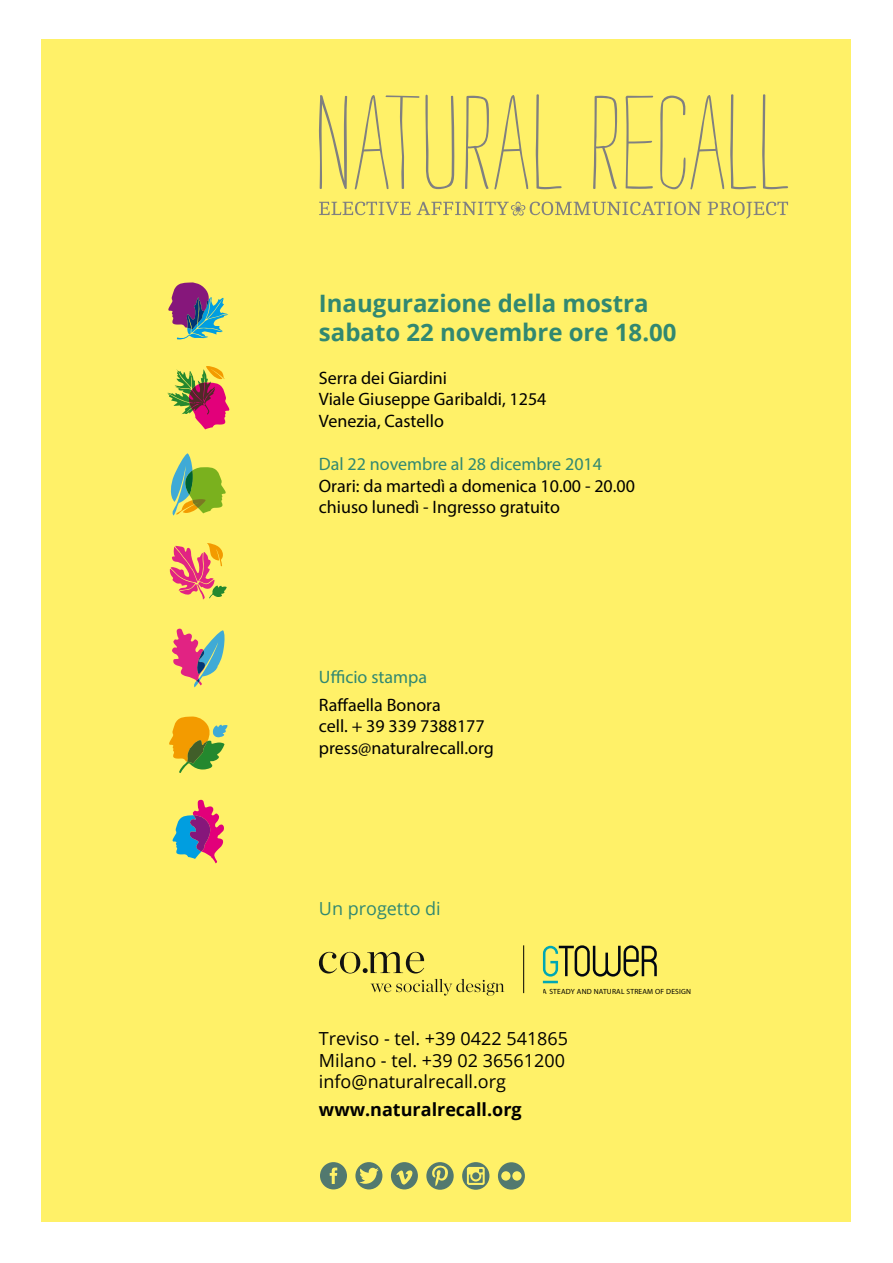
<style>
.page{position:relative;width:893px;height:1263px;background:#fff}
.page>*{position:absolute;margin:0;border:0;box-sizing:border-box;transform-origin:0 0}
.t1{font:700 24px/28.8px "Open Sans";color:#318871}
.t2{font:18px/21.6px "Myriad Pro";color:#000}
.t3{font:18px/21.6px "Open Sans";color:#000}
.t4{font:18px "Myriad Pro";color:#318871}
.t5{font:700 18px "Open Sans";color:#000}
.t6{font:18px "Open Sans";color:#318871}
.t7{font:7.5px "Myriad Pro";letter-spacing:.025em;color:#000}
</style>
<div class="page">
<div style="left:41px;top:39px;width:809px;height:1182px;background:#fff168"></div>
<svg style="left:319px;top:95px;width:28px;height:94px"></svg>
<svg style="left:355px;top:95px;width:64px;height:94px"></svg>
<svg style="left:425px;top:95px;width:29px;height:94px"></svg>
<svg style="left:465px;top:95px;width:63px;height:94px"></svg>
<svg style="left:536px;top:94px;width:26px;height:95px"></svg>
<svg style="left:593px;top:96px;width:24px;height:93px"></svg>
<svg style="left:626px;top:96px;width:27px;height:93px"></svg>
<svg style="left:660px;top:95px;width:64px;height:94px"></svg>
<svg style="left:730px;top:94px;width:26px;height:95px"></svg>
<svg style="left:762px;top:94px;width:26px;height:95px"></svg>
<svg style="left:319px;top:202px;width:469px;height:17px"></svg>
<svg style="left:543px;top:945px;width:114px;height:38px"></svg>
<svg style="left:370px;top:979px;width:134px;height:17px"></svg>
<svg style="left:319px;top:952px;width:105px;height:21px"></svg>
<hr style="left:523px;top:945px;width:1px;height:48px;background:#000">
<svg style="left:172px;top:800px;width:52px;height:64px"></svg>
<svg style="left:170px;top:453px;width:56px;height:63px"></svg>
<svg style="left:169px;top:716px;width:58px;height:57px"></svg>
<svg style="left:167px;top:366px;width:62px;height:63px"></svg>
<svg style="left:168px;top:282px;width:60px;height:57px"></svg>
<svg style="left:170px;top:543px;width:57px;height:56px"></svg>
<svg style="left:172px;top:628px;width:53px;height:59px"></svg>
<svg style="left:320px;top:1162px;width:27px;height:27px"></svg>
<svg style="left:462px;top:1162px;width:27px;height:28px"></svg>
<svg style="left:426px;top:1162px;width:28px;height:28px"></svg>
<svg style="left:355px;top:1162px;width:27px;height:27px"></svg>
<svg style="left:391px;top:1162px;width:27px;height:27px"></svg>
<svg style="left:498px;top:1162px;width:27px;height:27px"></svg>
<h1 class="t1" style="left:319px;top:288px;width:359px">Inaugurazione della mostra sabato 22 novembre ore 18.00</h1>
<p class="t2" style="left:319px;top:367px;width:229px">Serra dei Giardini<br>Viale Giuseppe Garibaldi, 1254<br>Venezia, Castello</p>
<p class="t4" style="left:319px;top:453px;width:285px">Dal 22 novembre al 28 dicembre 2014</p>
<p class="t2" style="left:319px;top:475px;width:318px">Orari: da martedì a domenica 10.00 - 20.00 chiuso lunedì - Ingresso gratuito</p>
<p class="t4" style="left:319px;top:666px;width:110px">Ufficio stampa</p>
<p class="t2" style="left:319px;top:694px;width:176px">Raffaella Bonora<br>cell. + 39 339 7388177 press@naturalrecall.org</p>
<p class="t6" style="left:319px;top:896px;width:123px">Un progetto di</p>
<p class="t7" style="left:543px;top:987px;width:150px">A STEADY AND NATURAL STREAM OF DESIGN</p>
<p class="t3" style="left:319px;top:1027px;width:251px">Treviso - tel. +39 0422 541865<br>Milano - tel. +39 02 36561200 info@naturalrecall.org</p>
<p class="t5" style="left:319px;top:1096px;width:204px">www.naturalrecall.org</p>
</div>
